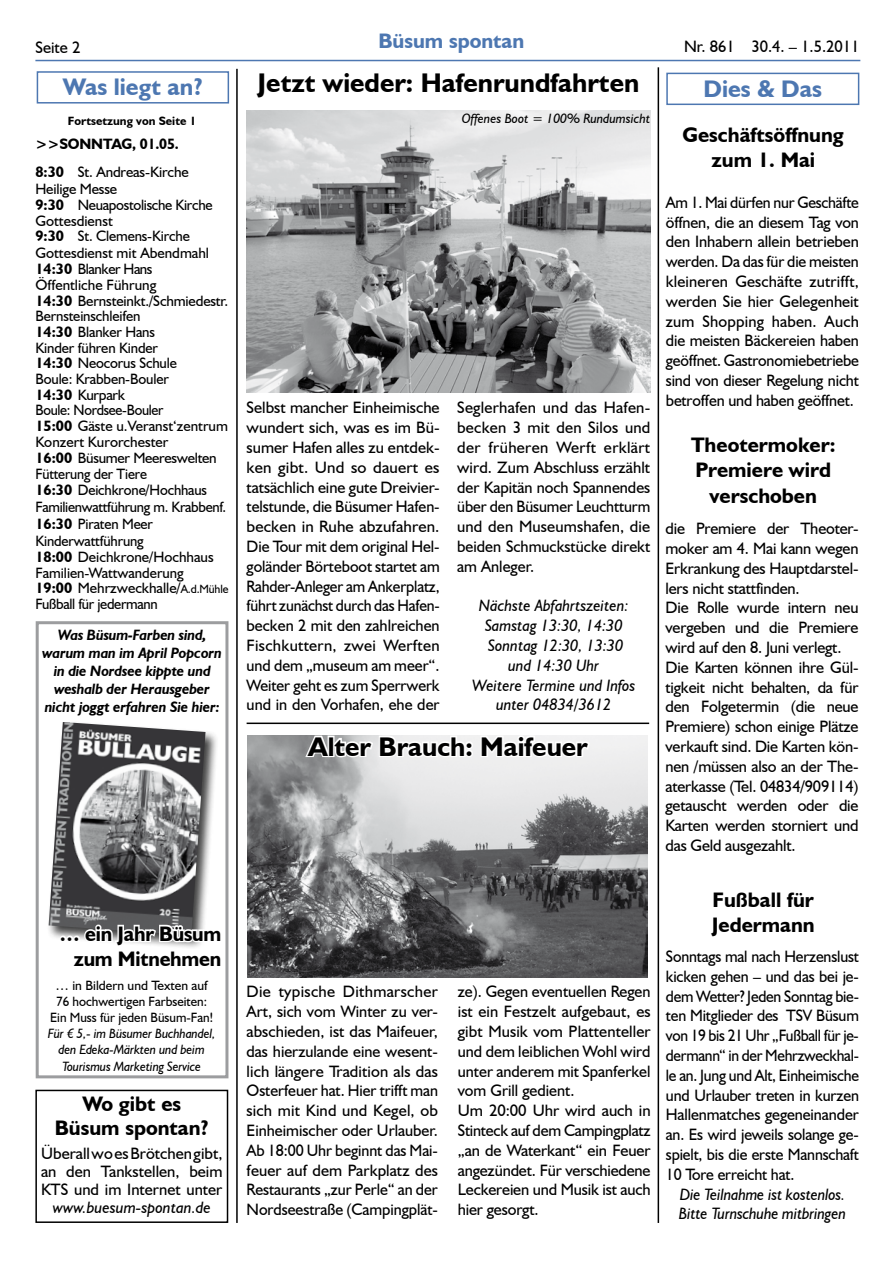
<style>
.page{position:relative;width:893px;height:1263px;background:#fff}
.page>*{position:absolute;margin:0;border:0;box-sizing:border-box;transform-origin:0 0}
.t1{font:700 27px "Humanist 521 BT";color:#000}
.t2{font:700 24px "Humanist 521 BT";color:#4d77b1}
.t3{font:700 21px/25.2px "Humanist 521 BT";color:#000;text-align:center}
.t4{font:700 21px "Humanist 521 BT";color:#4d77b1}
.t5{font:16.5px/19.8px "Humanist 521 BT";letter-spacing:-.01em;color:#000;text-align:justify}
.t6{font:16.5px/19.8px "Humanist 521 BT";letter-spacing:-.01em;color:#000;text-align:justify;scale:.96 1}
.t7{font:16.5px/19.8px "Humanist 521 BT";letter-spacing:-.01em;color:#000;text-align:justify;scale:.95 1}
.t8{font:italic 16.5px/19.8px "Humanist 521 BT";color:#000;text-align:center}
.t9{font:italic 16.5px/19.8px "Humanist 521 BT";color:#000;scale:.96 1}
.t10{font:15px/16px "Humanist 521 BT";letter-spacing:-.01em;color:#000}
.t11{font:italic 700 15px/18px "Humanist 521 BT";letter-spacing:-.01em;color:#000;text-align:center}
.t12{font:700 15px "Humanist 521 BT";letter-spacing:-.01em;color:#000}
.t13{font:italic 13.5px/16.2px "Humanist 521 BT";letter-spacing:-.01em;color:#000;text-align:center}
.t14{font:13.5px/16.2px "Humanist 521 BT";color:#000;text-align:center}
.t15{font:700 12px "Humanist 521 BT";color:#000}
.s1{font-weight:700}
.s2{font-size:12px}
</style>
<div class="page">
<img style="left:247px;top:735px;width:401px;height:243px">
<hr style="left:35px;top:60px;width:825px;height:1px;background:#4d77b1">
<hr style="left:658px;top:67px;width:1px;height:1156px;background:#000">
<hr style="left:236px;top:69px;width:2px;height:1154px;background:#000">
<div style="left:37px;top:71px;width:192px;height:33px;border:2px solid #4d77b1"></div>
<hr style="left:247px;top:722px;width:402px;height:2px;background:#000">
<div style="left:666px;top:73px;width:193px;height:32px;border:2px solid #4d77b1"></div>
<svg style="left:303px;top:735px;width:289px;height:25px"></svg>
<div style="left:36px;top:621px;width:192px;height:457px;background:#fff;border:3px solid #9c9d9f"></div>
<div style="left:46px;top:720px;width:173px;height:229px;background:#000;opacity:.75"></div>
<img style="left:49px;top:722px;width:157px;height:213px">
<svg style="left:57px;top:922px;width:162px;height:27px"></svg>
<div style="left:35px;top:1090px;width:193px;height:133px;border:2px solid #000"></div>
<img style="left:247px;top:111px;width:403px;height:281px">
<p class="t5" style="left:35px;top:37px;width:46px">Seite 2</p>
<p class="t4" style="left:378px;top:28px;width:147px">Büsum spontan</p>
<h2 class="t2" style="left:63px;top:72px;width:142px">Was liegt an?</h2>
<p class="t15" style="left:68px;top:114px;width:130px">Fortsetzung von Seite 1</p>
<p class="t12" style="left:35px;top:135px;width:145px">&gt;&gt;Sonntag, 01.05.</p>
<h1 class="t1" style="left:258px;top:66px;width:383px">Jetzt wieder: Hafenrundfahrten</h1>
<p class="t13" style="left:462px;top:110px;width:190px">Offenes Boot = 100% Rundumsicht</p>
<p class="t10" style="left:35px;top:163px;width:195px"><span class="s1">8:30</span> St. Andreas-Kirche<br>Heilige Messe<br><span class="s1">9:30</span> Neuapostolische Kirche<br>Gottesdienst<br><span class="s1">9:30</span> St. Clemens-Kirche<br>Gottesdienst mit Abendmahl<br><span class="s1">14:30</span> Blanker Hans<br>Öffentliche Führung<br><span class="s1">14:30</span> Bernsteinkt./Schmiedestr.<br>Bernsteinschleifen<br><span class="s1">14:30</span> Blanker Hans<br>Kinder führen Kinder<br><span class="s1">14:30</span> Neocorus Schule<br>Boule: Krabben-Bouler<br><span class="s1">14:30</span> Kurpark<br>Boule: Nordsee-Bouler<br><span class="s1">15:00</span> Gäste u.Veranst‘zentrum<br>Konzert Kurorchester<br><span class="s1">16:00</span> Büsumer Meereswelten<br>Fütterung der Tiere<br><span class="s1">16:30</span> Deichkrone/Hochhaus<br>Familienwattführung m. Krabbenf.<br><span class="s1">16:30</span> Piraten Meer<br>Kinderwattführung<br><span class="s1">18:00</span> Deichkrone/Hochhaus<br>Familien-Wattwanderung<br><span class="s1">19:00</span> Mehrzweckhalle/<span class="s2">A.d.Mühle<br></span>Fußball für jedermann</p>
<p class="t11" style="left:42px;top:625px;width:181px">Was Büsum-Farben sind, warum man im April Popcorn in die Nordsee kippte und weshalb der Herausgeber nicht joggt erfahren Sie hier:</p>
<p class="t5" style="left:247px;top:397px;width:195px">Selbst mancher Einheimische wundert sich, was es im Bü&shy;sumer Hafen alles zu entdec&shy;ken gibt. Und so dauert es tatsächlich eine gute Dreivier&shy;telstunde, die Büsumer Hafen&shy;becken in Ruhe abzufahren.<br>Die Tour mit dem original Hel&shy;goländer Börteboot startet am Rahder-Anleger am Ankerplatz, führt zunächst durch das Hafen&shy;becken 2 mit den zahlreichen Fischkuttern, zwei Werften und dem „museum am meer“.<br>Weiter geht es zum Sperrwerk und in den Vorhafen, ehe der</p>
<p class="t5" style="left:457px;top:397px;width:195px">Seglerhafen und das Hafen&shy;becken 3 mit den Silos und der früheren Werft erklärt wird. Zum Abschluss erzählt der Kapitän noch Spannendes über den Büsumer Leuchtturm und den Museumshafen, die beiden Schmuckstücke direkt am Anleger.</p>
<p class="t8" style="left:472px;top:595px;width:165px">Nächste Abfahrtszeiten:<br>Samstag 13:30, 14:30<br>Sonntag 12:30, 13:30<br>und 14:30 Uhr<br>Weitere Termine und Infos unter 04834/3612</p>
<h1 class="t1" style="left:308px;top:729px;width:281px">Alter Brauch: Maifeuer</h1>
<p class="t5" style="left:684px;top:36px;width:177px">Nr. 861 30.4. – 1.5.2011</p>
<h2 class="t2" style="left:703px;top:74px;width:120px">Dies &amp; Das</h2>
<p class="t3" style="left:683px;top:122px;width:163px">Geschäftsöffnung zum 1. Mai</p>
<p class="t7" style="left:666px;top:192px;width:205px">Am 1. Mai dürfen nur Geschäfte öffnen, die an diesem Tag von den Inhabern allein betrieben werden. Da das für die meisten kleineren Geschäfte zutrifft, werden Sie hier Gelegenheit zum Shopping haben. Auch die meisten Bäckereien haben geöffnet. Gastronomiebetriebe sind von dieser Regelung nicht betroffen und haben geöffnet.</p>
<p class="t3" style="left:691px;top:432px;width:146px">Theotermoker:<br>Premiere wird verschoben</p>
<p class="t5" style="left:665px;top:518px;width:195px;text-align:left">die Premiere der Theoter&shy;moker am 4. Mai kann wegen<br>Erkrankung des Hauptdarstel&shy;lers nicht stattfinden.<br>Die Rolle wurde intern neu vergeben und die Premiere wird auf den 8. Juni verlegt.<br>Die Karten können ihre Gül&shy;tigkeit nicht behalten, da für den Folgetermin (die neue<br>Premiere) schon einige Plätze verkauft sind. Die Karten kön&shy;nen /müssen also an der The&shy;aterkasse (Tel. 04834/909114) getauscht werden oder die<br>Karten werden storniert und das Geld ausgezahlt.</p>
<p class="t3" style="left:60px;top:920px;width:163px;text-align:right">… ein Jahr Büsum zum Mitnehmen</p>
<p class="t14" style="left:50px;top:976px;width:164px">… in Bildern und Texten auf<br>76 hochwertigen Farbseiten:<br>Ein Muss für jeden Büsum-Fan!</p>
<p class="t13" style="left:48px;top:1025px;width:169px">Für € 5,- im Büsumer Buchhandel, den Edeka-Märkten und beim<br>Tourismus Marketing Service</p>
<p class="t3" style="left:55px;top:1092px;width:156px;line-height:24px">Wo gibt es<br>Büsum spontan?</p>
<p class="t5" style="left:41px;top:1144px;width:183px;line-height:18px">Überall wo es Brötchen gibt, an den Tankstellen, beim KTS und im Internet unter</p>
<p class="t8" style="left:53px;top:1197px;width:160px">www.buesum-spontan.de</p>
<p class="t5" style="left:247px;top:981px;width:193px">Die typische Dithmarscher Art, sich vom Winter zu ver&shy;abschieden, ist das Maifeuer, das hierzulande eine wesent&shy;lich längere Tradition als das Osterfeuer hat. Hier trifft man sich mit Kind und Kegel, ob Einheimischer oder Urlauber.<br>Ab 18:00 Uhr beginnt das Mai&shy;feuer auf dem Parkplatz des Restaurants „zur Perle“ an der Nordseestraße (Campingplät-</p>
<p class="t5" style="left:458px;top:981px;width:194px;text-align:left">ze). Gegen eventuellen Regen ist ein Festzelt aufgebaut, es gibt Musik vom Plattenteller und dem leiblichen Wohl wird unter anderem mit Spanferkel vom Grill gedient.<br>Um 20:00 Uhr wird auch in<br>Stinteck auf dem Campingplatz „an de Waterkant“ ein Feuer angezündet. Für verschiedene<br>Leckereien und Musik ist auch hier gesorgt.</p>
<p class="t3" style="left:712px;top:887px;width:105px;text-align:left">Fußball für<br>Jedermann</p>
<p class="t6" style="left:666px;top:946px;width:203px">Sonntags mal nach Herzenslust kicken gehen – und das bei je&shy;dem Wetter? Jeden Sonntag bie&shy;ten Mitglieder des TSV Büsum von 19 bis 21 Uhr „Fußball für je&shy;dermann“ in der Mehrzweckhal&shy;le an. Jung und Alt, Einheimische und Urlauber treten in kurzen Hallenmatches gegeneinander an. Es wird jeweils solange ge&shy;spielt, bis die erste Mannschaft 10 Tore erreicht hat.</p>
<p class="t9" style="left:679px;top:1184px;width:175px">Die Teilnahme ist kostenlos.<br>Bitte Turnschuhe mitbringen</p>
</div>
